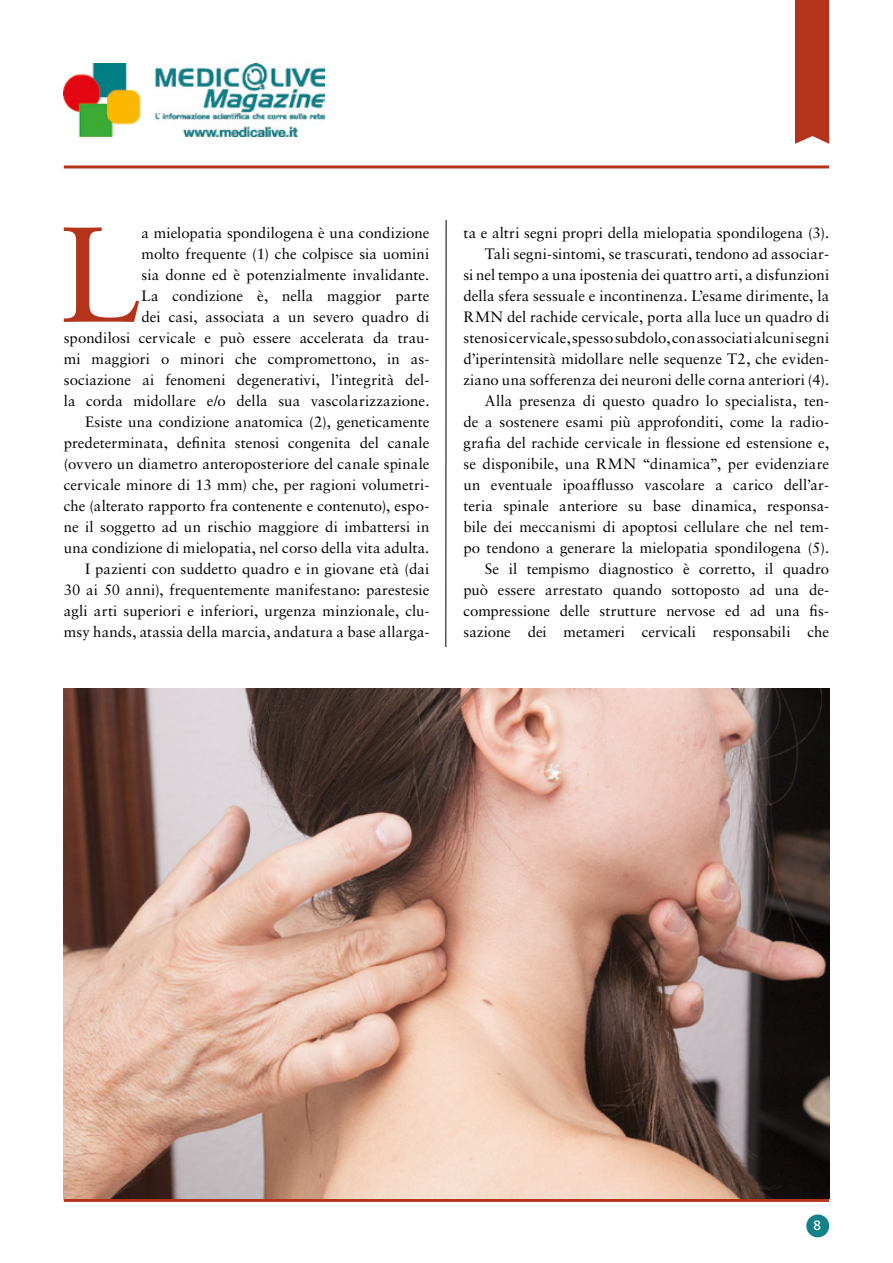
<style>
.page{position:relative;width:893px;height:1263px;background:#fff}
.page>*{position:absolute;margin:0;border:0;box-sizing:border-box;transform-origin:0 0}
.t1{font:135.3px "Sabon LT Std";color:#b3341a}
.t2{font:15px/21px "Sabon LT Std";letter-spacing:.005em;color:#000;text-align:right}
.t3{font:13.5px "Frutiger LT Std";color:#fff}
</style>
<div class="page">
<div style="left:795px;top:0;width:34px;height:144px;background:#b3341a"></div>
<hr style="left:64px;top:165px;width:765px;height:3px;background:#b3341a">
<hr style="left:64px;top:1199px;width:765px;height:3px;background:#b3341a">
<svg style="left:445px;top:220px;width:2px;height:427px"></svg>
<div style="left:806px;top:1214px;width:23px;height:23px;background:#138187;border-radius:50%"></div>
<img style="left:64px;top:64px;width:260px;height:72px">
<img style="left:64px;top:689px;width:765px;height:510px">
<p class="t2" style="left:64px;top:222px;width:367px">a mielopatia spondilogena è una condizione<br>molto frequente (1) che colpisce sia uomini<br>sia donne ed è potenzialmente invalidante.<br>La condizione è, nella maggior parte<br>dei casi, associata a un severo quadro di<br>spondilosi cervicale e può essere accelerata da trau&shy;mi maggiori o minori che compromettono, in as&shy;sociazione ai fenomeni degenerativi, l’integrità del&shy;la corda midollare e/o della sua vascolarizzazione.<br>Esiste una condizione anatomica (2), geneticamente predeterminata, definita stenosi congenita del canale (ovvero un diametro anteroposteriore del canale spinale cervicale minore di 13 mm) che, per ragioni volumetri&shy;che (alterato rapporto fra contenente e contenuto), espo&shy;ne il soggetto ad un rischio maggiore di imbattersi in una condizione di mielopatia, nel corso della vita adulta.<br>I pazienti con suddetto quadro e in giovane età (dai<br>30 ai 50 anni), frequentemente manifestano: parestesie agli arti superiori e inferiori, urgenza minzionale, clu&shy;msy hands, atassia della marcia, andatura a base allarga-</p>
<p class="t2" style="left:463px;top:222px;width:367px">ta e altri segni propri della mielopatia spondilogena (3).<br>Tali segni-sintomi, se trascurati, tendono ad associar-<br>si nel tempo a una ipostenia dei quattro arti, a disfunzioni della sfera sessuale e incontinenza. L’esame dirimente, la RMN del rachide cervicale, porta alla luce un quadro di stenosi cervicale, spesso subdolo, con associati alcuni segni d’iperintensità midollare nelle sequenze T2, che eviden&shy;ziano una sofferenza dei neuroni delle corna anteriori (4).<br>Alla presenza di questo quadro lo specialista, ten-<br>de a sostenere esami più approfonditi, come la radio&shy;grafia del rachide cervicale in flessione ed estensione e, se disponibile, una RMN “dinamica”, per evidenziare un eventuale ipoafflusso vascolare a carico dell’ar&shy;teria spinale anteriore su base dinamica, responsa&shy;bile dei meccanismi di apoptosi cellulare che nel tem&shy;po tendono a generare la mielopatia spondilogena (5).<br>Se il tempismo diagnostico è corretto, il quadro può essere arrestato quando sottoposto ad una de&shy;compressione delle strutture nervose ed ad una fis&shy;sazione dei metameri cervicali responsabili che</p>
<h1 class="t1" style="left:59px;top:194px;width:84px">L</h1>
<p class="t3" style="left:814px;top:1218px;width:9px">8</p>
</div>
